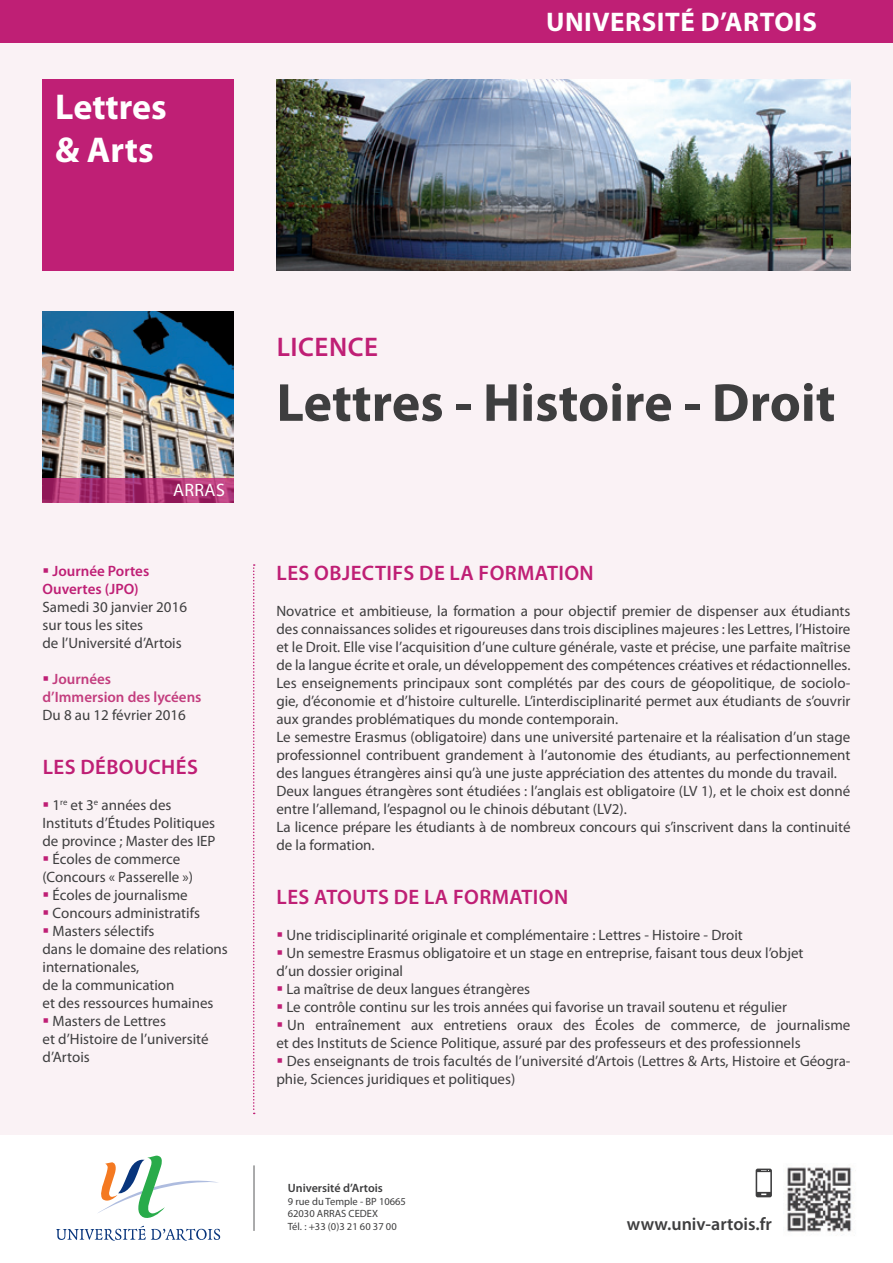
<style>
.page{position:relative;width:893px;height:1263px;background:#faf2f5}
.page>*{position:absolute;margin:0;border:0;box-sizing:border-box;transform-origin:0 0}
.t1{font:700 54px "Myriad Pro";color:#3e3e3f}
.t2{font:700 36px/43.2px "Myriad Pro";letter-spacing:-.005em;color:#fff}
.t3{font:700 27px "Myriad Pro";letter-spacing:.02em;color:#fff}
.t4{font:600 27px "Myriad Pro";letter-spacing:.02em;color:#bf1f75}
.t5{font:600 21px "Myriad Pro";letter-spacing:.02em;color:#bf1f75}
.t6{font:600 18px "Myriad Pro";color:#3e3e3f}
.t7{font:18px "Myriad Pro";color:#fff}
.t8{font:15px/18px "Myriad Pro";color:#3e3e3f}
.t9{font:600 15px/18px "Myriad Pro";color:#c33d7e}
.t10{font:600 15px/18px "Myriad Pro";color:#bf1f75}
.t11{font:600 12px "Myriad Pro";color:#3e3e3f}
.t12{font:10.5px/12.6px "Myriad Pro";color:#3e3e3f}
.s1{color:#bf1f75}
</style>
<div class="page">
<div style="left:0;top:1135px;width:893px;height:128px;background:#fff"></div>
<svg style="left:56px;top:1226px;width:164px;height:15px"></svg>
<svg style="left:98px;top:1155px;width:120px;height:63px"></svg>
<hr style="left:254px;top:1165px;width:1px;height:66px;background:#57585a">
<img style="left:787px;top:1167px;width:65px;height:65px">
<svg style="left:756px;top:1168px;width:16px;height:29px"></svg>
<div style="left:43px;top:80px;width:191px;height:191px;background:#bf1f75"></div>
<img style="left:43px;top:311px;width:191px;height:167px">
<img style="left:276px;top:80px;width:574px;height:191px">
<div style="left:0;top:0;width:893px;height:43px;background:#bf1f75"></div>
<svg style="left:253px;top:564px;width:2px;height:550px"></svg>
<svg style="left:43px;top:478px;width:191px;height:25px;background:#ae3574"></svg>
<h2 class="t2" style="left:55px;top:84px;width:113px">Lettres &amp; Arts</h2>
<h3 class="t3" style="left:546px;top:5px;width:272px">université d’artois</h3>
<p class="t7" style="left:173px;top:479px;width:22px">Arras</p>
<p class="t10" style="left:43px;top:562px;width:108px">▪ Journée Portes<br>Ouvertes (JPO)</p>
<p class="t8" style="left:43px;top:598px;width:146px">Samedi 30 janvier 2016 sur tous les sites<br>de l’Université d’Artois</p>
<p class="t9" style="left:43px;top:670px;width:161px"><span class="s1">▪</span> Journées<br>d’Immersion des lycéens</p>
<p class="t8" style="left:43px;top:706px;width:145px">Du 8 au 12 février 2016</p>
<h3 class="t5" style="left:43px;top:754px;width:157px">Les Débouchés</h3>
<p class="t8" style="left:43px;top:796px;width:175px"><span class="s1">▪</span> 1<sup>re</sup> et 3<sup>e</sup> années des<br>Instituts d’Études Politiques de province ; Master des IEP</p>
<p class="t8" style="left:43px;top:850px;width:152px"><span class="s1">▪</span> Écoles de commerce (Concours « Passerelle »)</p>
<p class="t8" style="left:43px;top:886px;width:147px"><span class="s1">▪</span> Écoles de journalisme</p>
<p class="t8" style="left:43px;top:904px;width:159px"><span class="s1">▪</span> Concours administratifs</p>
<p class="t8" style="left:43px;top:922px;width:187px"><span class="s1">▪</span> Masters sélectifs<br>dans le domaine des relations internationales,<br>de la communication<br>et des ressources humaines</p>
<p class="t8" style="left:43px;top:1012px;width:168px"><span class="s1">▪</span> Masters de Lettres<br>et d’Histoire de l’université d’Artois</p>
<h3 class="t4" style="left:277px;top:330px;width:103px">Licence</h3>
<h1 class="t1" style="left:276px;top:367px;width:561px">Lettres - Histoire - Droit</h1>
<h3 class="t5" style="left:277px;top:560px;width:319px">Les Objectifs de la formation</h3>
<p class="t8" style="left:276px;top:602px;width:576px">Novatrice et ambitieuse, la formation a pour objectif premier de dispenser aux étudiants des connaissances solides et rigoureuses dans trois disciplines majeures : les Lettres, l’Histoire et le Droit. Elle vise l’acquisition d’une culture générale, vaste et précise, une parfaite maîtrise de la langue écrite et orale, un développement des compétences créatives et rédactionnelles.<br>Les enseignements principaux sont complétés par des cours de géopolitique, de sociolo&shy;gie, d’économie et d’histoire culturelle. L’interdisciplinarité permet aux étudiants de s’ouvrir aux grandes problématiques du monde contemporain.<br>Le semestre Erasmus (obligatoire) dans une université partenaire et la réalisation d’un stage professionnel contribuent grandement à l’autonomie des étudiants, au perfectionnement des langues étrangères ainsi qu’à une juste appréciation des attentes du monde du travail.<br>Deux langues étrangères sont étudiées : l’anglais est obligatoire (LV 1), et le choix est donné entre l’allemand, l’espagnol ou le chinois débutant (LV2).<br>La licence prépare les étudiants à de nombreux concours qui s’inscrivent dans la continuité de la formation.</p>
<h3 class="t5" style="left:277px;top:884px;width:293px">Les Atouts de la formation</h3>
<p class="t8" style="left:276px;top:926px;width:468px"><span class="s1">▪</span> Une tridisciplinarité originale et complémentaire : Lettres - Histoire - Droit</p>
<p class="t8" style="left:276px;top:944px;width:529px"><span class="s1">▪</span> Un semestre Erasmus obligatoire et un stage en entreprise, faisant tous deux l’objet d’un dossier original</p>
<p class="t8" style="left:276px;top:980px;width:255px"><span class="s1">▪</span> La maîtrise de deux langues étrangères</p>
<p class="t8" style="left:276px;top:998px;width:512px"><span class="s1">▪</span> Le contrôle continu sur les trois années qui favorise un travail soutenu et régulier</p>
<p class="t8" style="left:276px;top:1016px;width:575px"><span class="s1">▪</span> Un entraînement aux entretiens oraux des Écoles de commerce, de journalisme et des Instituts de Science Politique, assuré par des professeurs et des professionnels</p>
<p class="t8" style="left:276px;top:1052px;width:576px"><span class="s1">▪</span> Des enseignants de trois facultés de l’université d’Artois (Lettres &amp; Arts, Histoire et Géogra&shy;phie, Sciences juridiques et politiques)</p>
<p class="t11" style="left:288px;top:1180px;width:97px">Université d’Artois</p>
<p class="t12" style="left:288px;top:1195px;width:120px">9 rue du Temple - BP 10665<br>62030 ARRAS CEDEX<br>Tél. : +33 (0)3 21 60 37 00</p>
<p class="t6" style="left:627px;top:1212px;width:146px">www.univ-artois.fr</p>
</div>
